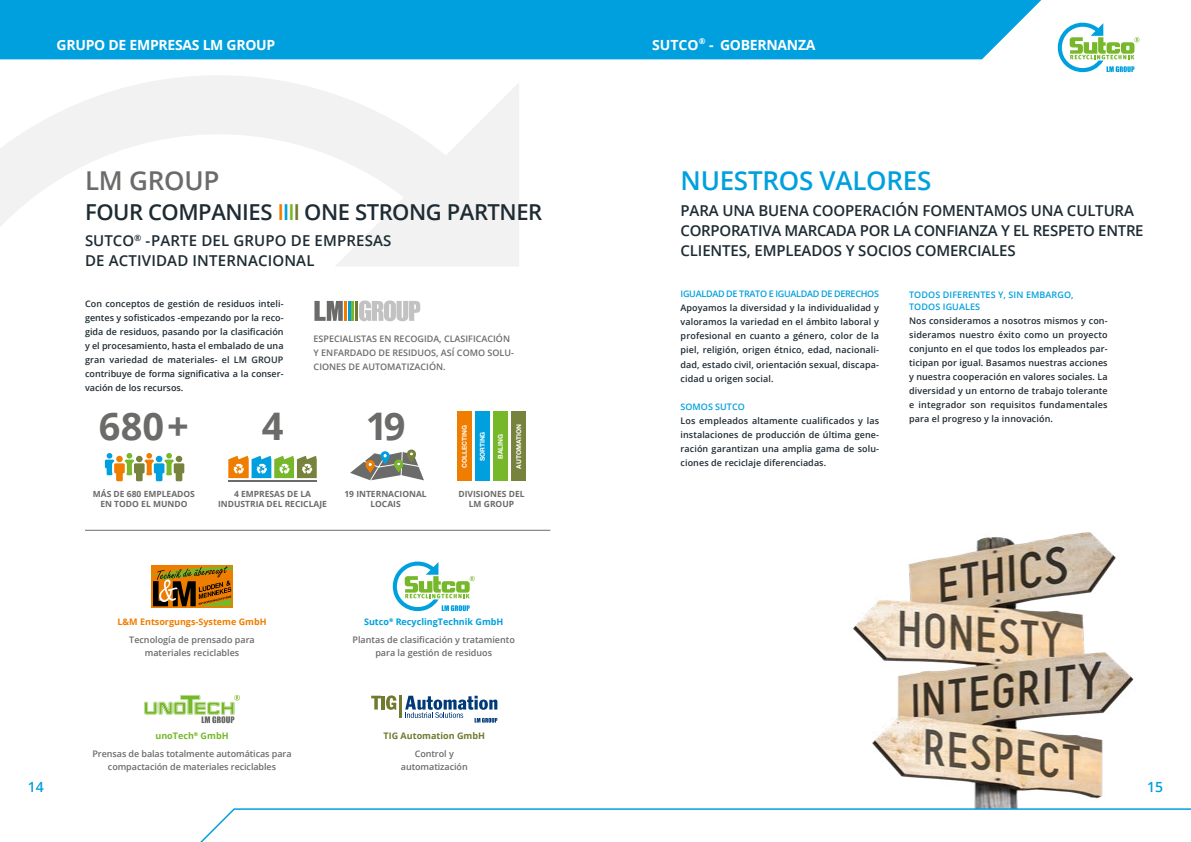
<style>
.page{position:relative;width:1191px;height:842px;background:#fff}
.page>*{position:absolute;margin:0;border:0;box-sizing:border-box;transform-origin:0 0}
.t1{font:700 38px "Open Sans";color:#6b6b6a}
.t2{font:600 26px "Open Sans";letter-spacing:-.01em;color:#00a0de}
.t3{font:600 26px "Open Sans";letter-spacing:-.01em;color:#6b6b6a}
.t4{font:600 22px "Open Sans";letter-spacing:-.02em;color:#1e2b33}
.t5{font:600 15px/20px "Open Sans";letter-spacing:-.01em;color:#1e2b33}
.t6{font:600 15px/20px "Open Sans";letter-spacing:.01em;color:#1e2b33}
.t7{font:700 14px "Open Sans";letter-spacing:-.02em;color:#fff}
.t8{font:600 14px "Open Sans";color:#00a0de}
.t9{font:600 9px/14px "Open Sans";letter-spacing:.01em;color:#1e2b33;text-align:justify}
.t10{font:600 9px/14px "Open Sans";color:#6b6b6a;text-align:center}
.t11{font:600 9px/12px "Open Sans";color:#00a0de}
.t12{font:600 9px "Open Sans";letter-spacing:-.03em;color:#00a0de}
.t13{font:700 9px "Open Sans";color:#ef7d00}
.t14{font:700 9px "Open Sans";color:#717a2f}
.t15{font:700 8.5px/10px "Open Sans";color:#6b6b6a;text-align:center}
.t16{font:700 6.6px "Helvetica Neue LT Pro";color:#fff}
.s1{color:#ef7d00}
.s2{color:#00a0de}
.s3{color:#76b82a}
.s4{color:#717a2f}
.s5{font-weight:700;color:#76b82a}
.s6{font-weight:700;color:#00a0de}
</style>
<div class="page">
<svg style="left:0;top:75px;width:520px;height:537px"></svg>
<img style="left:853px;top:532px;width:281px;height:275px">
<div style="left:0;top:0;width:1041px;height:59px;background:#00a0de"></div>
<svg style="left:200px;top:807px;width:991px;height:35px"></svg>
<svg style="left:1057px;top:23px;width:82px;height:49px"></svg>
<hr style="left:355px;top:301px;width:2px;height:20px;background:#6f7930">
<hr style="left:344px;top:301px;width:2px;height:20px;background:#ef7d00">
<hr style="left:348px;top:301px;width:2px;height:20px;background:#00a0de">
<hr style="left:351px;top:301px;width:3px;height:20px;background:#76b82a">
<svg style="left:359px;top:300px;width:61px;height:21px"></svg>
<svg style="left:314px;top:301px;width:29px;height:20px"></svg>
<svg style="left:105px;top:453px;width:79px;height:28px"></svg>
<svg style="left:228px;top:456px;width:89px;height:22px"></svg>
<div style="left:457px;top:412px;width:14px;height:69px;background:#ef7d00"></div>
<div style="left:493px;top:412px;width:14px;height:69px;background:#76b82a"></div>
<div style="left:511px;top:412px;width:14px;height:69px;background:#77823c"></div>
<div style="left:475px;top:412px;width:14px;height:69px;background:#00a0de"></div>
<svg style="left:350px;top:449px;width:74px;height:33px"></svg>
<hr style="left:228px;top:481px;width:89px;height:1px;background:#6b6b6a">
<hr style="left:85px;top:530px;width:465px;height:1px;background:#6b6b6a">
<svg style="left:151px;top:565px;width:81px;height:42px"></svg>
<svg style="left:152px;top:566px;width:80px;height:40px"></svg>
<svg style="left:393px;top:561px;width:82px;height:50px"></svg>
<svg style="left:144px;top:695px;width:96px;height:28px"></svg>
<hr style="left:399px;top:696px;width:3px;height:22px;background:#717a2f">
<svg style="left:371px;top:695px;width:25px;height:15px"></svg>
<svg style="left:405px;top:696px;width:92px;height:27px"></svg>
<h3 class="t7" style="left:57px;top:35px;width:220px">GRUPO DE EMPRESAS LM GROUP</h3>
<h2 class="t3" style="left:85px;top:163px;width:136px">LM GROUP</h2>
<h3 class="t4" style="left:85px;top:197px;width:459px">FOUR COMPANIES <span class="s1">I</span><span class="s2">I</span><span class="s3">I</span><span class="s4">I</span> ONE STRONG PARTNER</h3>
<h3 class="t6" style="left:85px;top:230px;width:308px">SUTCO<sup>®</sup> -PARTE DEL GRUPO DE EMPRESAS<br>DE ACTIVIDAD INTERNACIONAL</h3>
<p class="t9" style="left:85px;top:297px;width:200px">Con conceptos de gestión de residuos inteli&shy;gentes y sofisticados -empezando por la reco&shy;gida de residuos, pasando por la clasificación y el procesamiento, hasta el embalado de una gran variedad de materiales- el LM GROUP contribuye de forma significativa a la conser&shy;vación de los recursos.</p>
<p class="t10" style="left:314px;top:332px;width:202px;text-align:left">ESPECIALISTAS EN RECOGIDA, CLASIFICACIÓN<br>Y ENFARDADO DE RESIDUOS, ASÍ COMO SOLU-<br>CIONES DE AUTOMATIZACIÓN.</p>
<h1 class="t1" style="left:99px;top:400px;width:91px">680+</h1>
<h1 class="t1" style="left:262px;top:400px;width:23px">4</h1>
<h1 class="t1" style="left:366px;top:400px;width:41px">19</h1>
<p class="t15" style="left:93px;top:489px;width:104px">MÁS DE 680 EMPLEADOS<br>EN TODO EL MUNDO</p>
<p class="t15" style="left:218px;top:489px;width:110px">4 EMPRESAS DE LA<br>INDUSTRIA DEL RECICLAJE</p>
<p class="t15" style="left:344px;top:489px;width:84px">19 INTERNACIONAL<br>LOCAIS</p>
<p class="t16" style="left:478px;top:461px;width:31px;rotate:-90deg">SORTING</p>
<p class="t16" style="left:514px;top:469px;width:46px;rotate:-90deg">AUTOMATION</p>
<p class="t16" style="left:460px;top:468px;width:44px;rotate:-90deg">COLLECTING</p>
<p class="t16" style="left:496px;top:459px;width:26px;rotate:-90deg">BALING</p>
<p class="t15" style="left:458px;top:489px;width:68px">DIVISIONES DEL<br>LM GROUP</p>
<h3 class="t8" style="left:28px;top:777px;width:17px">14</h3>
<p class="t13" style="left:117px;top:615px;width:151px">L&amp;M Entsorgungs-Systeme GmbH</p>
<p class="t10" style="left:129px;top:633px;width:127px;line-height:12.6px">Tecnología de prensado para materiales reciclables</p>
<p class="t10" style="left:92px;top:727px;width:200px;line-height:18px"><span class="s5">unoTech</span><sup>®</sup> <span class="s5">GmbH<br></span>Prensas de balas totalmente automáticas para</p>
<p class="t10" style="left:108px;top:759px;width:170px">compactación de materiales reciclables</p>
<p class="t10" style="left:352px;top:613px;width:164px;line-height:18px"><span class="s6">Sutco</span><sup>®</sup> <span class="s6">RecyclingTechnik GmbH<br></span>Plantas de clasificación y tratamiento</p>
<p class="t10" style="left:375px;top:645px;width:118px">para la gestión de residuos</p>
<p class="t14" style="left:383px;top:730px;width:103px">TIG Automation GmbH</p>
<p class="t10" style="left:401px;top:747px;width:68px;line-height:12.6px">Control y automatización</p>
<h3 class="t7" style="left:652px;top:35px;width:165px">SUTCO<sup>®</sup> - GOBERNANZA</h3>
<h2 class="t2" style="left:680px;top:163px;width:252px">NUESTROS VALORES</h2>
<h3 class="t5" style="left:680px;top:200px;width:464px">PARA UNA BUENA COOPERACIÓN FOMENTAMOS UNA CULTURA<br>CORPORATIVA MARCADA POR LA CONFIANZA Y EL RESPETO ENTRE<br>CLIENTES, EMPLEADOS Y SOCIOS COMERCIALES</h3>
<p class="t12" style="left:680px;top:288px;width:200px">IGUALDAD DE TRATO E IGUALDAD DE DERECHOS</p>
<p class="t9" style="left:680px;top:301px;width:200px">Apoyamos la diversidad y la individualidad y valoramos la variedad en el ámbito laboral y profesional en cuanto a género, color de la piel, religión, origen étnico, edad, nacionali&shy;dad, estado civil, orientación sexual, discapa&shy;cidad u origen social.</p>
<p class="t11" style="left:680px;top:400px;width:66px">SOMOS SUTCO</p>
<p class="t9" style="left:680px;top:413px;width:200px">Los empleados altamente cualificados y las instalaciones de producción de última gene&shy;ración garantizan una amplia gama de solu&shy;ciones de reciclaje diferenciadas.</p>
<p class="t11" style="left:909px;top:288px;width:166px">TODOS DIFERENTES Y, SIN EMBARGO,<br>TODOS IGUALES</p>
<p class="t9" style="left:909px;top:313px;width:200px">Nos consideramos a nosotros mismos y con&shy;sideramos nuestro éxito como un proyecto conjunto en el que todos los empleados par&shy;ticipan por igual. Basamos nuestras acciones y nuestra cooperación en valores sociales. La diversidad y un entorno de trabajo tolerante e integrador son requisitos fundamentales para el progreso y la innovación.</p>
<h3 class="t8" style="left:1147px;top:777px;width:17px">15</h3>
</div>
